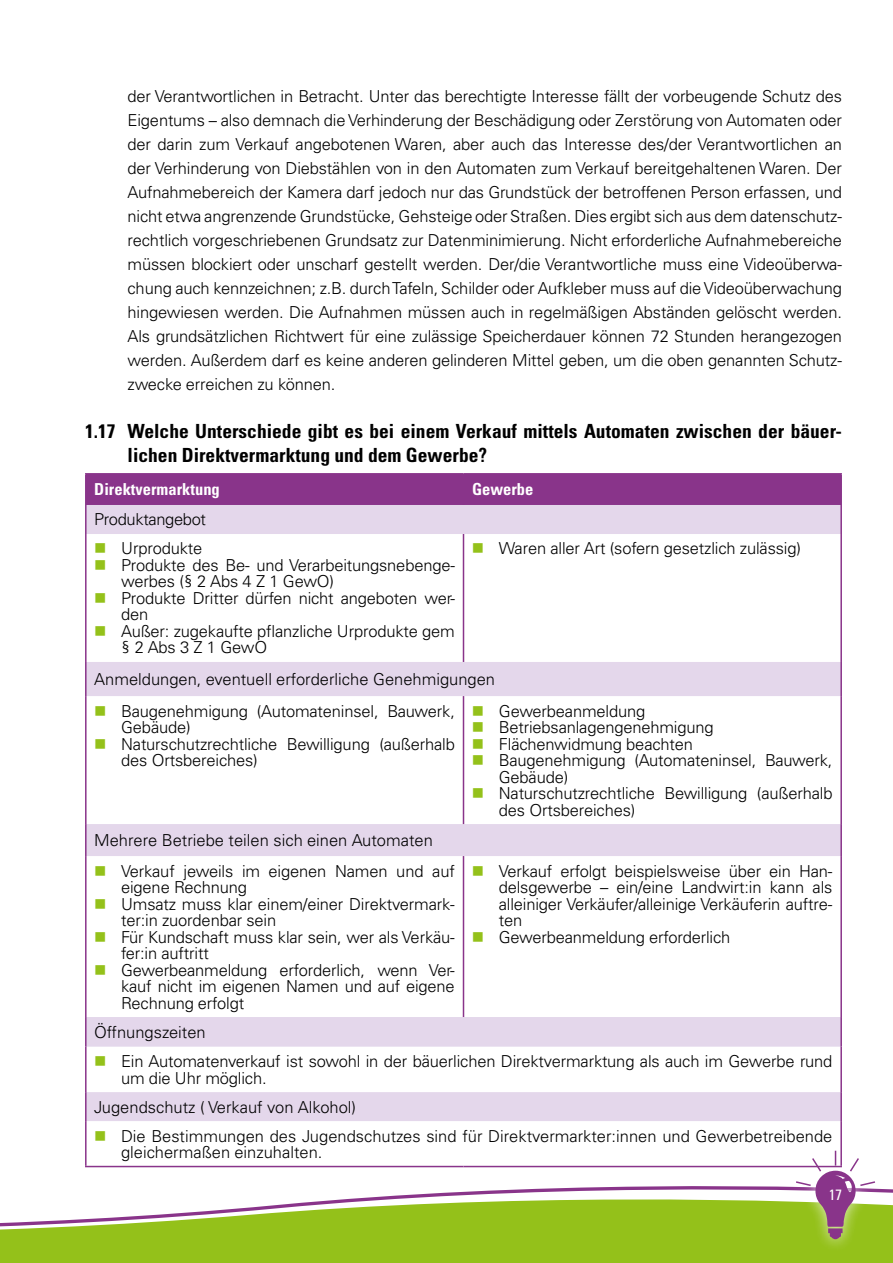
<style>
.page{position:relative;width:893px;height:1263px;background:#fff}
.page>*{position:absolute;margin:0;border:0;box-sizing:border-box;transform-origin:0 0}
.t1{font:700 condensed 19.5px/24px "Univers LT Pro";color:#000}
.t2{font:300 16.5px/16.5px "Univers LT Pro 45";letter-spacing:-.01em;color:#000}
.t3{font:700 condensed 16.5px "Univers LT Pro";color:#fff}
.t4{font:condensed 15px "Univers LT Pro";color:#fff}
</style>
<div class="page">
<svg style="left:0;top:1165px;width:893px;height:98px;fill:#94c11a"></svg>
<div style="left:784px;top:1138px;width:103px;height:114px;background:#fff;opacity:.75"></div>
<svg style="left:794px;top:1151px;width:83px;height:88px"></svg>
<div style="left:87px;top:475px;width:753px;height:30px;background:#89348a"></div>
<svg style="left:87px;top:505px;width:753px;height:616px"></svg>
<hr style="left:85px;top:473px;width:378px;height:2px;background:#89348a">
<hr style="left:85px;top:475px;width:2px;height:30px;background:#89348a">
<hr style="left:463px;top:473px;width:379px;height:2px;background:#89348a">
<hr style="left:840px;top:475px;width:2px;height:30px;background:#89348a">
<hr style="left:85px;top:505px;width:2px;height:29px;background:#89348a">
<hr style="left:85px;top:534px;width:2px;height:128px;background:#89348a">
<hr style="left:840px;top:534px;width:2px;height:128px;background:#89348a">
<hr style="left:85px;top:662px;width:2px;height:34px;background:#89348a">
<hr style="left:85px;top:696px;width:2px;height:128px;background:#89348a">
<hr style="left:840px;top:696px;width:2px;height:128px;background:#89348a">
<hr style="left:85px;top:824px;width:2px;height:32px;background:#89348a">
<hr style="left:85px;top:856px;width:2px;height:161px;background:#89348a">
<hr style="left:840px;top:856px;width:2px;height:161px;background:#89348a">
<hr style="left:85px;top:1017px;width:2px;height:30px;background:#89348a">
<hr style="left:85px;top:1047px;width:2px;height:45px;background:#89348a">
<hr style="left:840px;top:1047px;width:2px;height:45px;background:#89348a">
<hr style="left:85px;top:1092px;width:2px;height:29px;background:#89348a">
<hr style="left:85px;top:1121px;width:2px;height:45px;background:#89348a">
<hr style="left:840px;top:1121px;width:2px;height:45px;background:#89348a">
<hr style="left:85px;top:1166px;width:378px;height:1px;background:#89348a">
<hr style="left:463px;top:1166px;width:379px;height:1px;background:#89348a">
<hr style="left:840px;top:505px;width:2px;height:29px;background:#89348a">
<hr style="left:840px;top:662px;width:2px;height:34px;background:#89348a">
<hr style="left:840px;top:824px;width:2px;height:32px;background:#89348a">
<hr style="left:463px;top:475px;width:1px;height:30px;background:#89348a">
<hr style="left:463px;top:534px;width:1px;height:128px;background:#89348a">
<hr style="left:463px;top:696px;width:1px;height:128px;background:#89348a">
<hr style="left:463px;top:856px;width:1px;height:161px;background:#89348a">
<hr style="left:840px;top:1017px;width:2px;height:30px;background:#89348a">
<hr style="left:840px;top:1092px;width:2px;height:29px;background:#89348a">
<svg style="left:96px;top:544px;width:9px;height:9px"></svg>
<svg style="left:96px;top:560px;width:9px;height:10px"></svg>
<svg style="left:96px;top:593px;width:9px;height:10px"></svg>
<svg style="left:96px;top:626px;width:9px;height:10px"></svg>
<svg style="left:473px;top:544px;width:10px;height:9px"></svg>
<svg style="left:96px;top:706px;width:9px;height:9px"></svg>
<svg style="left:96px;top:739px;width:9px;height:9px"></svg>
<svg style="left:473px;top:706px;width:10px;height:9px"></svg>
<svg style="left:473px;top:722px;width:10px;height:10px"></svg>
<svg style="left:473px;top:739px;width:10px;height:9px"></svg>
<svg style="left:473px;top:755px;width:10px;height:10px"></svg>
<svg style="left:473px;top:788px;width:10px;height:10px"></svg>
<svg style="left:96px;top:866px;width:9px;height:9px"></svg>
<svg style="left:95px;top:899px;width:10px;height:9px"></svg>
<svg style="left:95px;top:932px;width:10px;height:9px"></svg>
<svg style="left:95px;top:965px;width:10px;height:9px"></svg>
<svg style="left:473px;top:866px;width:10px;height:9px"></svg>
<svg style="left:473px;top:932px;width:10px;height:9px"></svg>
<svg style="left:95px;top:1056px;width:10px;height:10px"></svg>
<p class="t2" style="left:128px;top:84px;width:716px;line-height:24px;text-align:justify">der Verantwortlichen in Betracht. Unter das berechtigte Interesse fällt der vorbeugende Schutz des Eigentums – also demnach die Verhinderung der Beschädigung oder Zerstörung von Automaten oder der darin zum Verkauf angebotenen Waren, aber auch das Interesse des/der Verantwortlichen an der Verhinderung von Diebstählen von in den Automaten zum Verkauf bereitgehaltenen Waren. Der Aufnahmebereich der Kamera darf jedoch nur das Grundstück der betroffenen Person erfassen, und nicht etwa angrenzende Grundstücke, Gehsteige oder Straßen. Dies ergibt sich aus dem datenschutz&shy;rechtlich vorgeschriebenen Grundsatz zur Datenminimierung. Nicht erforderliche Aufnahmebereiche müssen blockiert oder unscharf gestellt werden. Der/die Verantwortliche muss eine Videoüberwa&shy;chung auch kennzeichnen; z.B. durch Tafeln, Schilder oder Aufkleber muss auf die Videoüberwachung hingewiesen werden. Die Aufnahmen müssen auch in regelmäßigen Abständen gelöscht werden.<br>Als grundsätzlichen Richtwert für eine zulässige Speicherdauer können 72 Stunden herangezogen werden. Außerdem darf es keine anderen gelinderen Mittel geben, um die oben genannten Schutz&shy;zwecke erreichen zu können.</p>
<p class="t1" style="left:128px;top:419px;width:716px;text-indent:-43px">1.17 Welche Unterschiede gibt es bei einem Verkauf mittels Automaten zwischen der bäuer&shy;lichen Direktvermarktung und dem Gewerbe?</p>
<p class="t3" style="left:94px;top:479px;width:127px">Direktvermarktung</p>
<p class="t3" style="left:472px;top:479px;width:63px">Gewerbe</p>
<p class="t2" style="left:94px;top:505px;width:113px;line-height:29px;text-align:right">Produktangebot<br>Urprodukte</p>
<p class="t2" style="left:121px;top:556px;width:335px">Produkte des Be- und Verarbeitungsnebenge&shy;werbes (§ 2 Abs 4 Z 1 GewO)<br>Produkte Dritter dürfen nicht angeboten wer&shy;den<br>Außer: zugekaufte pflanzliche Urprodukte gem § 2 Abs 3 Z 1 GewO</p>
<p class="t2" style="left:499px;top:540px;width:303px">Waren aller Art (sofern gesetzlich zulässig)</p>
<p class="t2" style="left:121px;top:663px;width:375px;line-height:31.5px;text-indent:-27px">Anmeldungen, eventuell erforderliche Genehmigungen<br>Baugenehmigung (Automateninsel, Bauwerk,</p>
<p class="t2" style="left:121px;top:718px;width:335px">Gebäude)<br>Naturschutzrechtliche Bewilligung (außerhalb des Ortsbereiches)</p>
<p class="t2" style="left:499px;top:702px;width:335px">Gewerbeanmeldung<br>Betriebsanlagengenehmigung<br>Flächenwidmung beachten<br>Baugenehmigung (Automateninsel, Bauwerk,<br>Gebäude)<br>Naturschutzrechtliche Bewilligung (außerhalb des Ortsbereiches)</p>
<p class="t2" style="left:121px;top:824px;width:335px;line-height:30.5px;text-indent:-27px">Mehrere Betriebe teilen sich einen Automaten<br>Verkauf jeweils im eigenen Namen und auf</p>
<p class="t2" style="left:121px;top:878px;width:335px">eigene Rechnung<br>Umsatz muss klar einem/einer Direktvermark&shy;ter:in zuordenbar sein<br>Für Kundschaft muss klar sein, wer als Verkäu&shy;fer:in auftritt<br>Gewerbeanmeldung erforderlich, wenn Ver&shy;kauf nicht im eigenen Namen und auf eigene<br>Rechnung erfolgt</p>
<p class="t2" style="left:499px;top:862px;width:335px">Verkauf erfolgt beispielsweise über ein Han&shy;delsgewerbe – ein/eine Landwirt:in kann als alleiniger Verkäufer/alleinige Verkäuferin auftre&shy;ten<br>Gewerbeanmeldung erforderlich</p>
<p class="t2" style="left:121px;top:1017px;width:713px;line-height:29.2px;text-indent:-27px">Öffnungszeiten<br>Ein Automatenverkauf ist sowohl in der bäuerlichen Direktvermarktung als auch im Gewerbe rund</p>
<p class="t2" style="left:121px;top:1069px;width:147px">um die Uhr möglich.</p>
<p class="t2" style="left:94px;top:1098px;width:264px">Jugendschutz ( Verkauf von Alkohol)</p>
<p class="t2" style="left:121px;top:1127px;width:713px">Die Bestimmungen des Jugendschutzes sind für Direktvermarkter:innen und Gewerbetreibende</p>
<p class="t2" style="left:121px;top:1143px;width:203px">gleichermaßen einzuhalten.</p>
<p class="t4" style="left:829px;top:1185px;width:15px">17</p>
</div>
